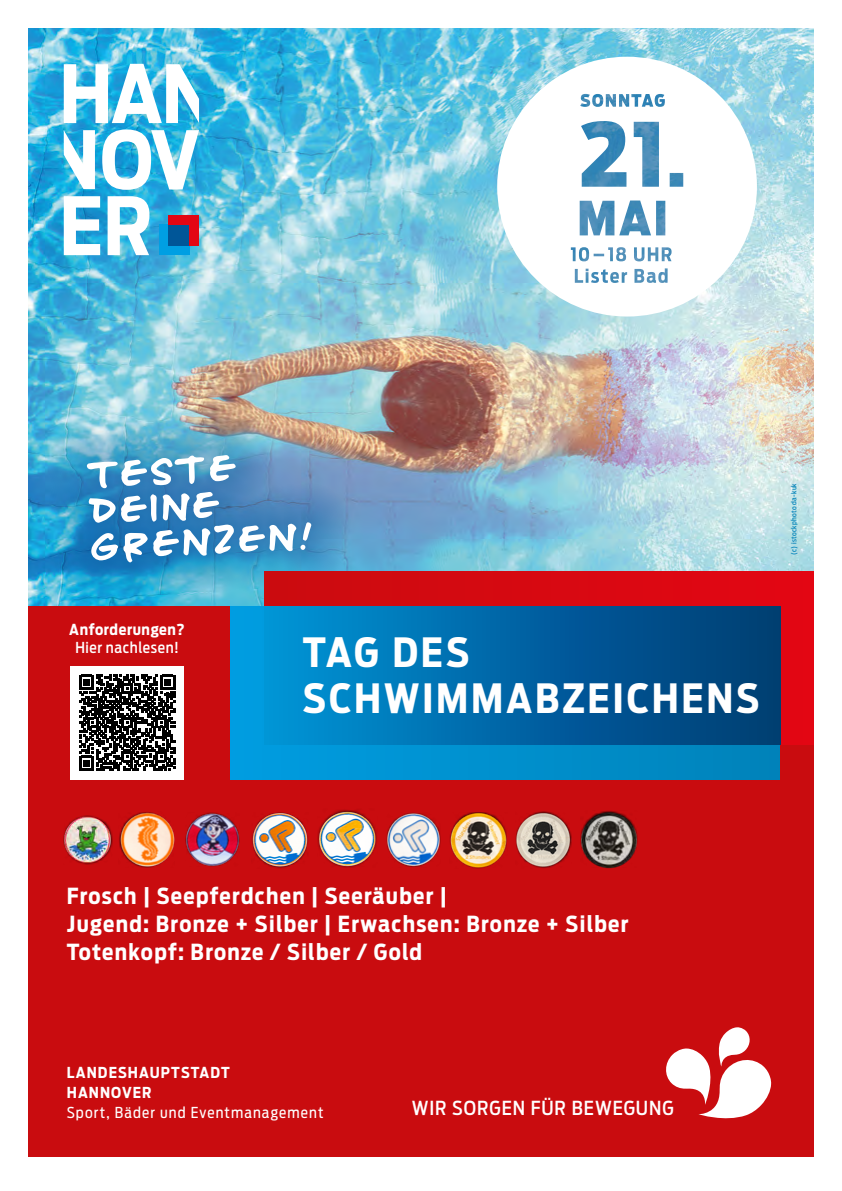
<style>
.page{position:relative;width:842px;height:1191px;background:#fff}
.page>*{position:absolute;margin:0;border:0;box-sizing:border-box;transform-origin:0 0}
.t1{font:700 40px/46px "Antenna Cond";letter-spacing:.065em;color:#fff}
.t2{font:700 22px/28px "Antenna Cond";letter-spacing:.06em;color:#fff}
.t3{font:500 19.2px "Antenna Cond";letter-spacing:.045em;color:#fff}
.t4{font:15px "Antenna Cond";letter-spacing:.075em;color:#fff}
.Aufzählung{font:700 15px/18px "Antenna Cond";letter-spacing:.04em;color:#fff;text-align:center}
.Aufzählung-2{font:700 15px/20px "Antenna Cond";letter-spacing:.07em;color:#fff}
.Aufzählung-3{font:500 7px "Antenna Cond";letter-spacing:.04em;color:#0082b9}
.s1{font-weight:500}
</style>
<div class="page">
<img style="left:28px;top:28px;width:786px;height:579px">
<div style="left:46px;top:415px;width:306px;height:188px;background:#005698;opacity:.75"></div>
<svg style="left:87px;top:455px;width:225px;height:107px"></svg>
<svg style="left:497px;top:57px;width:260px;height:259px"></svg>
<div style="left:28px;top:607px;width:786px;height:550px;background:#c90c0f"></div>
<div style="left:265px;top:571px;width:549px;height:173px;background:linear-gradient(to right,#cb0c0f,#e30613)"></div>
<svg style="left:230px;top:606px;width:550px;height:173px;background:#0091d0"></svg>
<div style="left:265px;top:606px;width:515px;height:138px;background:linear-gradient(to right,#0093d6,#003870)"></div>
<svg style="left:666px;top:1027px;width:105px;height:92px"></svg>
<img style="left:580px;top:811px;width:58px;height:58px">
<img style="left:63px;top:812px;width:112px;height:56px">
<img style="left:449px;top:812px;width:58px;height:57px">
<div style="left:64px;top:815px;width:49px;height:49px;background:#000;opacity:.75"></div>
<img style="left:317px;top:809px;width:60px;height:59px">
<img style="left:515px;top:811px;width:57px;height:56px">
<img style="left:386px;top:812px;width:55px;height:55px">
<img style="left:185px;top:812px;width:55px;height:55px">
<img style="left:251px;top:812px;width:58px;height:57px">
<div style="left:159px;top:224px;width:30px;height:31px;background:#009fe3"></div>
<div style="left:168px;top:215px;width:31px;height:30px;background:#e30613"></div>
<div style="left:168px;top:224px;width:21px;height:21px;background:#005698"></div>
<svg style="left:64px;top:196px;width:36px;height:59px"></svg>
<svg style="left:108px;top:196px;width:41px;height:59px"></svg>
<svg style="left:64px;top:130px;width:31px;height:59px"></svg>
<svg style="left:102px;top:129px;width:97px;height:61px"></svg>
<svg style="left:64px;top:64px;width:135px;height:59px"></svg>
<div style="left:71px;top:666px;width:113px;height:113px;background:#fff"></div>
<svg style="left:79px;top:674px;width:96px;height:96px"></svg>
<p class="Aufzählung" style="left:69px;top:620px;width:117px">Anforderungen?<br><span class="s1">Hier nachlesen!</span></p>
<p class="Aufzählung-3" style="left:790px;top:555px;width:73px;rotate:-90deg">(c) istockphoto da-kuk</p>
<h1 class="t1" style="left:303px;top:629px;width:458px">TAG DES<br>SCHWIMMABZEICHENS</h1>
<p class="t2" style="left:67px;top:882px;width:563px">Frosch | Seepferdchen | Seeräuber |<br>Jugend: Bronze + Silber | Erwachsen: Bronze + Silber<br>Totenkopf: Bronze / Silber / Gold</p>
<p class="Aufzählung-2" style="left:67px;top:1062px;width:165px">LANDESHAUPTSTADT<br>HANNOVER</p>
<p class="t4" style="left:67px;top:1103px;width:258px">Sport, Bäder und Eventmanagement</p>
<p class="t3" style="left:412px;top:1097px;width:263px">WIR SORGEN FÜR BEWEGUNG</p>
</div>
